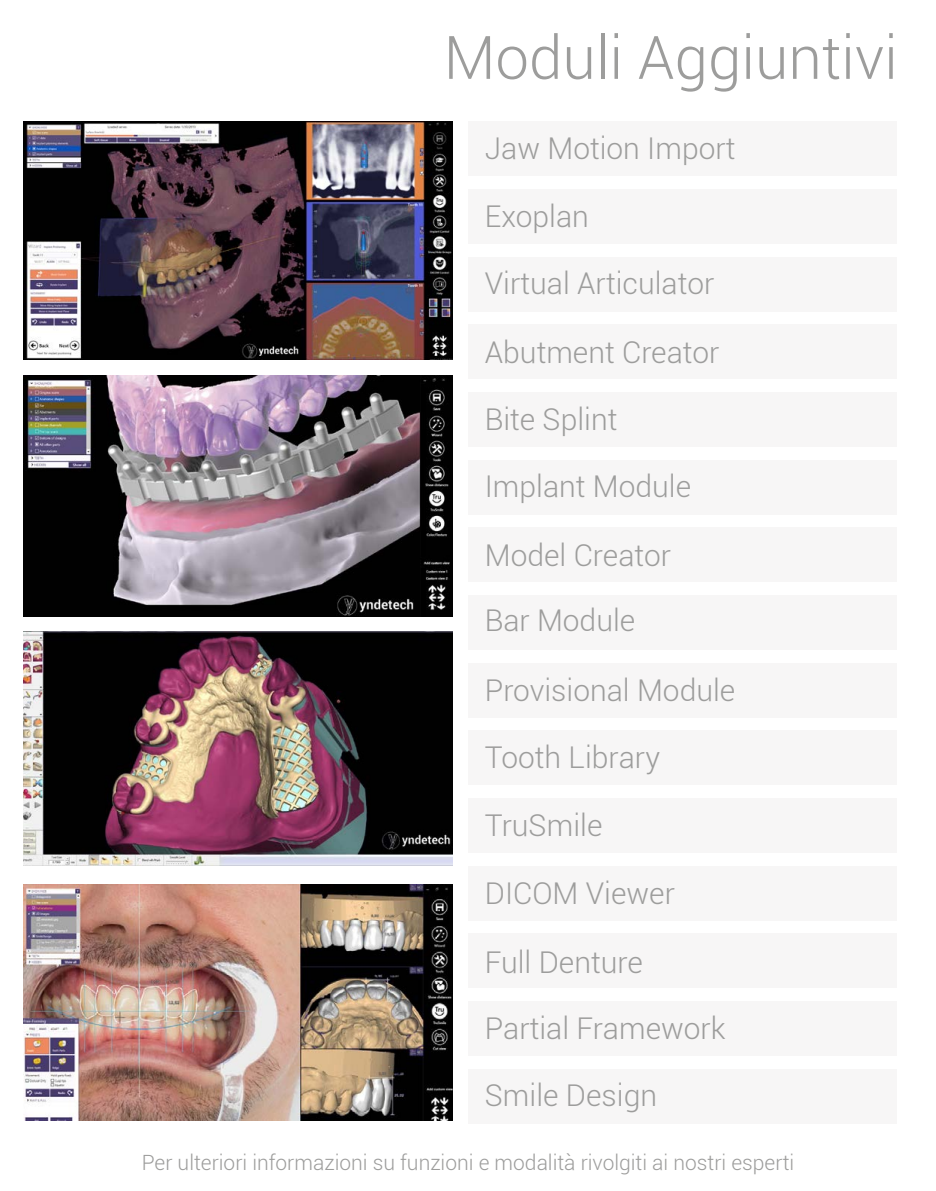
<style>
.page{position:relative;width:936px;height:1191px;background:#fff}
.page>*{position:absolute;margin:0;border:0;box-sizing:border-box;transform-origin:0 0}
.t1{font:300 60px "Roboto";color:#9d9d9c}
.t2{font:300 30px "Roboto";color:#9d9d9c}
.t3{font:300 21px "Roboto";color:#9d9d9c}
</style>
<div class="page">
<div style="left:468px;top:122px;width:428px;height:54px;background:#f7f6f6"></div>
<div style="left:468px;top:190px;width:428px;height:54px;background:#f7f6f6"></div>
<div style="left:468px;top:257px;width:428px;height:54px;background:#f7f6f6"></div>
<div style="left:468px;top:325px;width:428px;height:54px;background:#f7f6f6"></div>
<div style="left:468px;top:392px;width:428px;height:54px;background:#f7f6f6"></div>
<div style="left:468px;top:595px;width:428px;height:54px;background:#f7f6f6"></div>
<div style="left:468px;top:528px;width:428px;height:54px;background:#f7f6f6"></div>
<div style="left:468px;top:731px;width:428px;height:54px;background:#f7f6f6"></div>
<div style="left:468px;top:866px;width:428px;height:54px;background:#f7f6f6"></div>
<div style="left:468px;top:1001px;width:428px;height:54px;background:#f7f6f6"></div>
<div style="left:468px;top:1069px;width:428px;height:54px;background:#f7f6f6"></div>
<div style="left:468px;top:460px;width:428px;height:54px;background:#f7f6f6"></div>
<div style="left:468px;top:663px;width:428px;height:54px;background:#f7f6f6"></div>
<div style="left:468px;top:798px;width:428px;height:54px;background:#f7f6f6"></div>
<div style="left:468px;top:933px;width:428px;height:54px;background:#f7f6f6"></div>
<img style="left:23px;top:884px;width:429px;height:236px">
<img style="left:23px;top:375px;width:429px;height:241px">
<img style="left:23px;top:122px;width:429px;height:238px">
<img style="left:23px;top:632px;width:429px;height:234px">
<h1 class="t1" style="left:443px;top:16px;width:455px">Moduli Aggiuntivi</h1>
<p class="t2" style="left:485px;top:127px;width:252px">Jaw Motion Import</p>
<p class="t2" style="left:485px;top:195px;width:106px">Exoplan</p>
<p class="t2" style="left:485px;top:262px;width:231px">Virtual Articulator</p>
<p class="t2" style="left:485px;top:331px;width:236px">Abutment Creator</p>
<p class="t2" style="left:485px;top:398px;width:134px">Bite Splint</p>
<p class="t2" style="left:485px;top:465px;width:208px">Implant Module</p>
<p class="t2" style="left:485px;top:535px;width:188px">Model Creator</p>
<p class="t2" style="left:485px;top:600px;width:152px">Bar Module</p>
<p class="t2" style="left:485px;top:669px;width:252px">Provisional Module</p>
<p class="t2" style="left:485px;top:737px;width:177px">Tooth Library</p>
<p class="t2" style="left:485px;top:804px;width:119px">TruSmile</p>
<p class="t2" style="left:485px;top:872px;width:191px">DICOM Viewer</p>
<p class="t2" style="left:485px;top:941px;width:159px">Full Denture</p>
<p class="t2" style="left:485px;top:1007px;width:242px">Partial Framework</p>
<p class="t2" style="left:485px;top:1074px;width:174px">Smile Design</p>
<p class="t3" style="left:142px;top:1147px;width:654px">Per ulteriori informazioni su funzioni e modalità rivolgiti ai nostri esperti</p>
</div>
